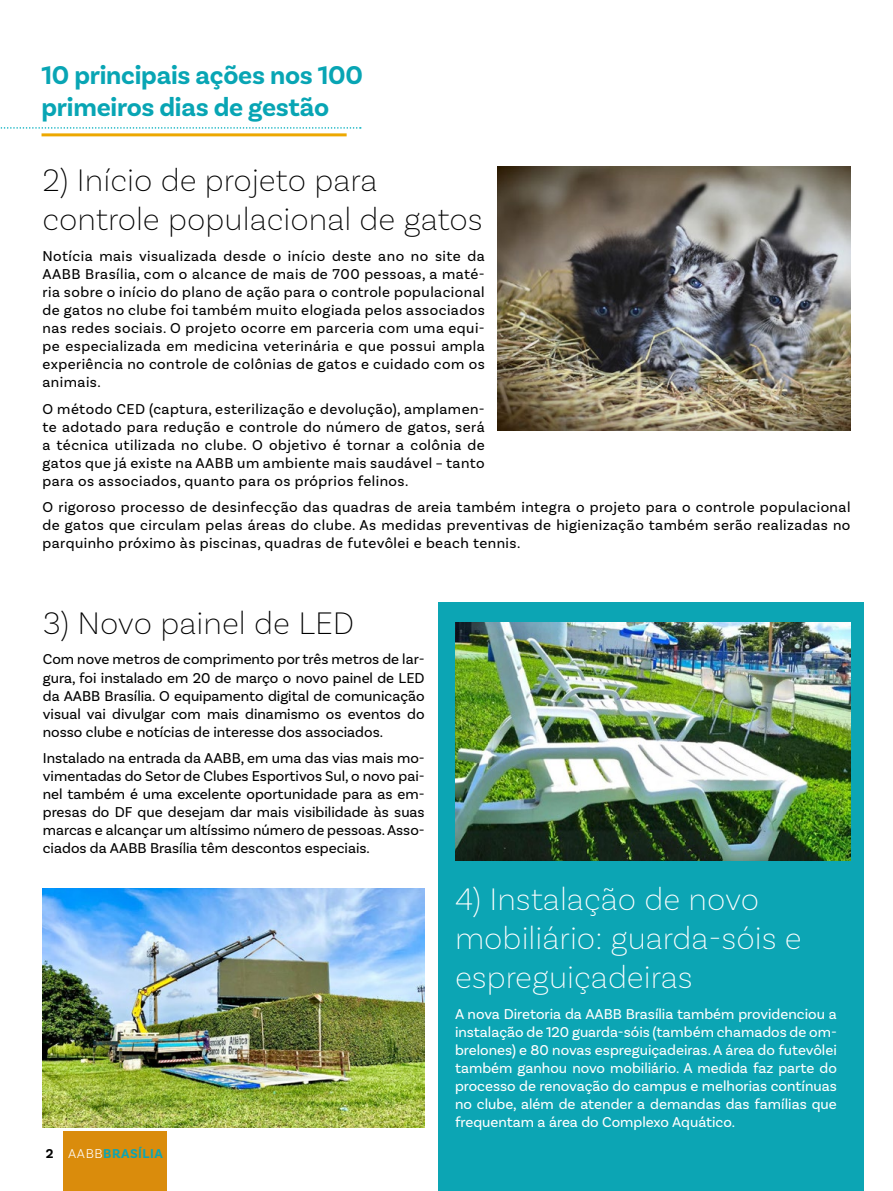
<style>
.page{position:relative;width:893px;height:1191px;background:#fff}
.page>*{position:absolute;margin:0;border:0;box-sizing:border-box;transform-origin:0 0}
.t1{font:200 33px/39px "Basic Sans";color:#000}
.t2{font:200 33px/39px "Basic Sans";color:#fff}
.t3{font:700 27px/32.4px "Basic Sans";letter-spacing:-.01em;color:#08a5b4}
.t4{font:15px/18px "Basic Sans";letter-spacing:.03em;color:#000;text-align:justify}
.t5{font:15px/18px "Basic Sans";color:#fff;text-align:justify}
.t6{font:700 13.5px "Basic Sans";letter-spacing:.04em;color:#0ca5b4}
.s1{color:#000}
.s2{font-weight:300;color:#fff}
</style>
<div class="page">
<div style="left:64px;top:1131px;width:103px;height:60px;background:#da8c0c"></div>
<div style="left:438px;top:603px;width:426px;height:588px;background:#0ca5b4"></div>
<hr style="left:892px;top:762px;width:1px;height:345px;background:#eda800">
<svg style="left:0;top:127px;width:361px;height:2px"></svg>
<hr style="left:42px;top:133px;width:305px;height:3px;background:#eda800">
<img style="left:497px;top:167px;width:353px;height:263px">
<img style="left:43px;top:889px;width:382px;height:238px">
<img style="left:455px;top:623px;width:395px;height:238px">
<h2 class="t3" style="left:42px;top:59px;width:323px">10 principais ações nos 100 primeiros dias de gestão</h2>
<h1 class="t1" style="left:43px;top:160px;width:442px">2) Início de projeto para controle populacional de gatos</h1>
<p class="t4" style="left:43px;top:247px;width:444px">Notícia mais visualizada desde o início deste ano no site da AABB Brasília, com o alcance de mais de 700 pessoas, a maté&shy;ria sobre o início do plano de ação para o controle populacional de gatos no clube foi também muito elogiada pelos associados nas redes sociais. O projeto ocorre em parceria com uma equi&shy;pe especializada em medicina veterinária e que possui ampla experiência no controle de colônias de gatos e cuidado com os animais.</p>
<p class="t4" style="left:43px;top:399px;width:444px">O método CED (captura, esterilização e devolução), amplamen&shy;te adotado para redução e controle do número de gatos, será a técnica utilizada no clube. O objetivo é tornar a colônia de gatos que já existe na AABB um ambiente mais saudável – tanto para os associados, quanto para os próprios felinos.</p>
<p class="t4" style="left:43px;top:498px;width:809px">O rigoroso processo de desinfecção das quadras de areia também integra o projeto para o controle populacional de gatos que circulam pelas áreas do clube. As medidas preventivas de higienização também serão realizadas no parquinho próximo às piscinas, quadras de futevôlei e beach tennis.</p>
<h1 class="t1" style="left:43px;top:602px;width:313px">3) Novo painel de LED</h1>
<p class="t4" style="left:43px;top:650px;width:383px">Com nove metros de comprimento por três metros de lar&shy;gura, foi instalado em 20 de março o novo painel de LED da AABB Brasília. O equipamento digital de comunicação visual vai divulgar com mais dinamismo os eventos do nosso clube e notícias de interesse dos associados.</p>
<p class="t4" style="left:43px;top:749px;width:383px">Instalado na entrada da AABB, em uma das vias mais mo&shy;vimentadas do Setor de Clubes Esportivos Sul, o novo pai&shy;nel também é uma excelente oportunidade para as em&shy;presas do DF que desejam dar mais visibilidade às suas marcas e alcançar um altíssimo número de pessoas. Asso&shy;ciados da AABB Brasília têm descontos especiais.</p>
<p class="t6" style="left:46px;top:1145px;width:119px"><span class="s1">2</span> <span class="s2">AABB</span>BRASÍLIA</p>
<h1 class="t2" style="left:455px;top:879px;width:348px">4) Instalação de novo mobiliário: guarda-sóis e espreguiçadeiras</h1>
<p class="t5" style="left:455px;top:1005px;width:383px">A nova Diretoria da AABB Brasília também providenciou a instalação de 120 guarda-sóis (também chamados de om&shy;brelones) e 80 novas espreguiçadeiras. A área do futevôlei também ganhou novo mobiliário. A medida faz parte do processo de renovação do campus e melhorias contínuas no clube, além de atender a demandas das famílias que frequentam a área do Complexo Aquático.</p>
</div>
